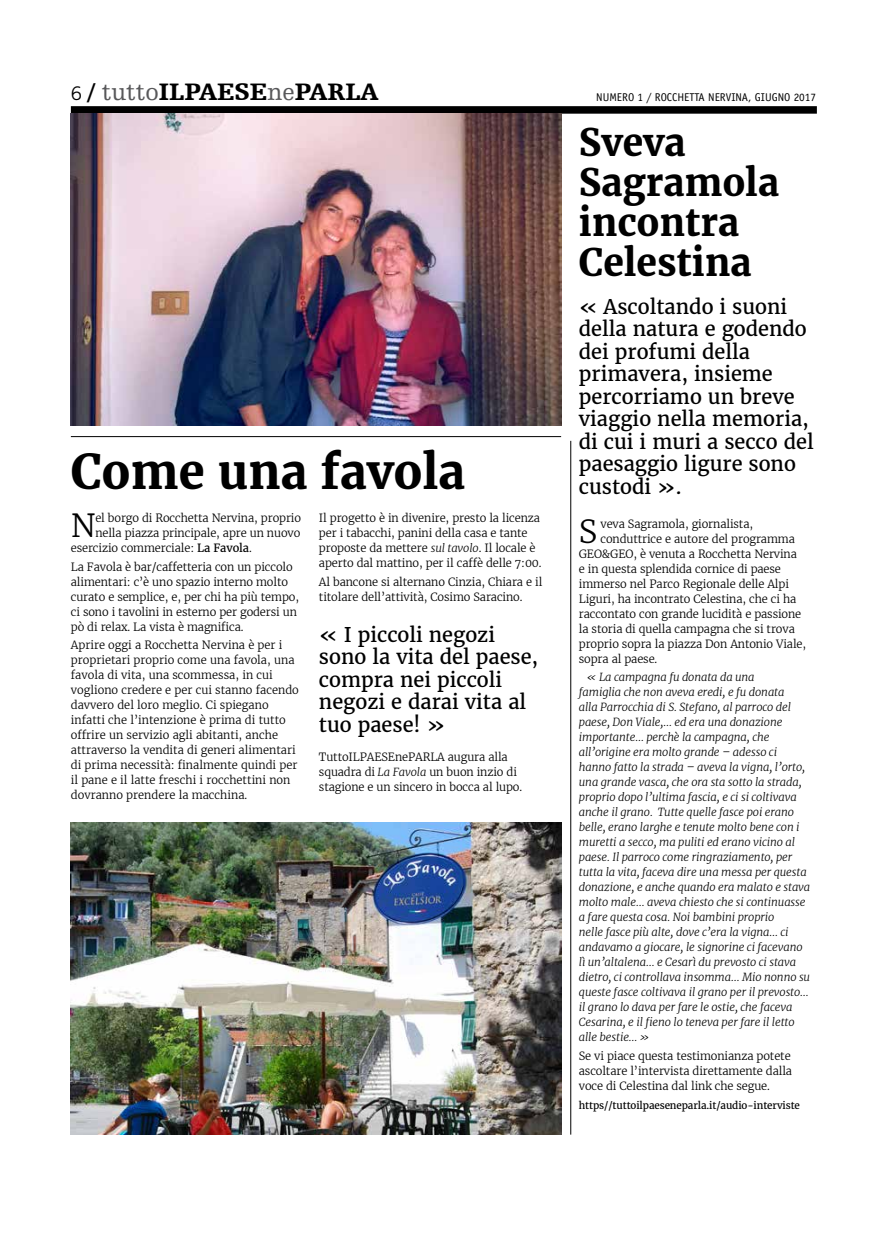
<style>
.page{position:relative;width:886px;height:1241px;background:#fff}
.page>*{position:absolute;margin:0;border:0;box-sizing:border-box;transform-origin:0 0}
.t1{font:700 47.5px "Merriweather";color:#000}
.t2{font:700 37.5px/40px "Merriweather";color:#000}
.t3{font:300 31.38px "Merriweather";color:#000}
.t4{font:900 25px "Humanist Slabserif 712 BT";color:#000}
.t5{font:20px/22.5px "Merriweather";color:#000}
.t6{font:300 11.25px/15px "Merriweather";letter-spacing:-.01em;color:#000}
.t7{font:italic 300 11.25px/15px "Merriweather";letter-spacing:-.01em;color:#000}
.t8{font:11.25px "Officina Sans";color:#000}
.t9{font:10px "Merriweather";letter-spacing:-.01em;color:#000}
.s1{font-family:"Trade Gothic";font-weight:400;font-size:18.75px}
.s2{font-weight:400;color:#58585a}
.s3{font-weight:400}
.s4{font-style:italic}
</style>
<div class="page">
<div style="left:71px;top:106px;width:746px;height:8px;background:#000"></div>
<img style="left:71px;top:113px;width:490px;height:312px">
<img style="left:71px;top:822px;width:490px;height:312px">
<hr style="left:570px;top:441px;width:1px;height:693px;background:#000">
<hr style="left:71px;top:436px;width:490px;height:1px;background:#000">
<h3 class="t4" style="left:71px;top:76px;width:309px"><span class="s1">6</span> / <span class="s2">tutto</span>ILPAESE<span class="s2">ne</span>PARLA</h3>
<p class="t8" style="left:596px;top:90px;width:221px">NUMERO 1 / ROCCHETTA NERVINA, GIUGNO 2017</p>
<h1 class="t1" style="left:71px;top:440px;width:396px">Come una favola</h1>
<h3 class="t3" style="left:71px;top:505px;width:26px">N</h3>
<p class="t6" style="left:95px;top:510px;width:207px">el borgo di Rocchetta Nervina, proprio</p>
<p class="t6" style="left:95px;top:525px;width:206px">nella piazza principale, apre un nuovo</p>
<p class="t6" style="left:71px;top:540px;width:182px">esercizio commerciale: <span class="s3">La Favola</span>.</p>
<p class="t6" style="left:71px;top:559px;width:230px">La Favola è bar/caffetteria con un piccolo alimentari: c’è uno spazio interno molto curato e semplice, e, per chi ha più tempo, ci sono i tavolini in esterno per godersi un pò di relax. La vista è magnifica.</p>
<p class="t6" style="left:71px;top:637px;width:229px">Aprire oggi a Rocchetta Nervina è per i proprietari proprio come una favola, una favola di vita, una scommessa, in cui vogliono credere e per cui stanno facendo davvero del loro meglio. Ci spiegano infatti che l’intenzione è prima di tutto offrire un servizio agli abitanti, anche attraverso la vendita di generi alimentari di prima necessità: finalmente quindi per il pane e il latte freschi i rocchettini non dovranno prendere la macchina.</p>
<p class="t6" style="left:319px;top:510px;width:224px">Il progetto è in divenire, presto la licenza per i tabacchi, panini della casa e tante proposte da mettere <span class="s4">sul tavolo</span>. Il locale è aperto dal mattino, per il caffè delle 7:00.</p>
<p class="t6" style="left:319px;top:574px;width:225px">Al bancone si alternano Cinzia, Chiara e il titolare dell’attività, Cosimo Saracino.</p>
<h3 class="t5" style="left:319px;top:623px;width:221px">« I piccoli negozi sono la vita del paese, compra nei piccoli negozi e darai vita al tuo paese! »</h3>
<p class="t6" style="left:319px;top:748px;width:205px">TuttoILPAESEnePARLA augura alla squadra di <span class="s4">La Favola</span> un buon inzio di stagione e un sincero in bocca al lupo.</p>
<h2 class="t2" style="left:579px;top:122px;width:202px">Sveva<br>Sagramola incontra<br>Celestina</h2>
<h3 class="t5" style="left:579px;top:295px;width:236px">« Ascoltando i suoni della natura e godendo dei profumi della primavera, insieme percorriamo un breve viaggio nella memoria, di cui i muri a secco del paesaggio ligure sono custodi ».</h3>
<h3 class="t3" style="left:579px;top:510px;width:20px">S</h3>
<p class="t6" style="left:600px;top:515px;width:154px">veva Sagramola, giornalista,</p>
<p class="t6" style="left:600px;top:530px;width:196px">conduttrice e autore del programma</p>
<p class="t6" style="left:579px;top:545px;width:220px">GEO&amp;GEO, è venuta a Rocchetta Nervina</p>
<p class="t6" style="left:579px;top:560px;width:204px">e in questa splendida cornice di paese</p>
<p class="t6" style="left:579px;top:575px;width:212px">immerso nel Parco Regionale delle Alpi</p>
<p class="t6" style="left:579px;top:590px;width:219px">Liguri, ha incontrato Celestina, che ci ha</p>
<p class="t6" style="left:579px;top:605px;width:224px">raccontato con grande lucidità e passione</p>
<p class="t6" style="left:579px;top:620px;width:217px">la storia di quella campagna che si trova</p>
<p class="t6" style="left:579px;top:635px;width:229px">proprio sopra la piazza Don Antonio Viale,</p>
<p class="t6" style="left:579px;top:650px;width:80px">sopra al paese.</p>
<p class="t7" style="left:579px;top:669px;width:233px;text-indent:8px">« La campagna fu donata da una<br>famiglia che non aveva eredi, e fu donata<br>alla Parrocchia di S. Stefano, al parroco del paese, Don Viale,… ed era una donazione importante… perchè la campagna, che all’origine era molto grande – adesso ci hanno fatto la strada – aveva la vigna, l’orto, una grande vasca, che ora sta sotto la strada, proprio dopo l’ultima fascia, e ci si coltivava anche il grano. Tutte quelle fasce poi erano belle, erano larghe e tenute molto bene con i muretti a secco, ma puliti ed erano vicino al paese. Il parroco come ringraziamento, per tutta la vita, faceva dire una messa per questa donazione, e anche quando era malato e stava molto male… aveva chiesto che si continuasse a fare questa cosa. Noi bambini proprio<br>nelle fasce più alte, dove c’era la vigna… ci andavamo a giocare, le signorine ci facevano lì un’altalena… e Cesarì du prevosto ci stava dietro, ci controllava insomma… Mio nonno su queste fasce coltivava il grano per il prevosto… il grano lo dava per fare le ostie, che faceva Cesarina, e il fieno lo teneva per fare il letto alle bestie… »</p>
<p class="t6" style="left:579px;top:1047px;width:215px">Se vi piace questa testimonianza potete ascoltare l’intervista direttamente dalla voce di Celestina dal link che segue.</p>
<p class="t9" style="left:579px;top:1098px;width:223px">https//tuttoilpaeseneparla.it/audio-interviste</p>
</div>
